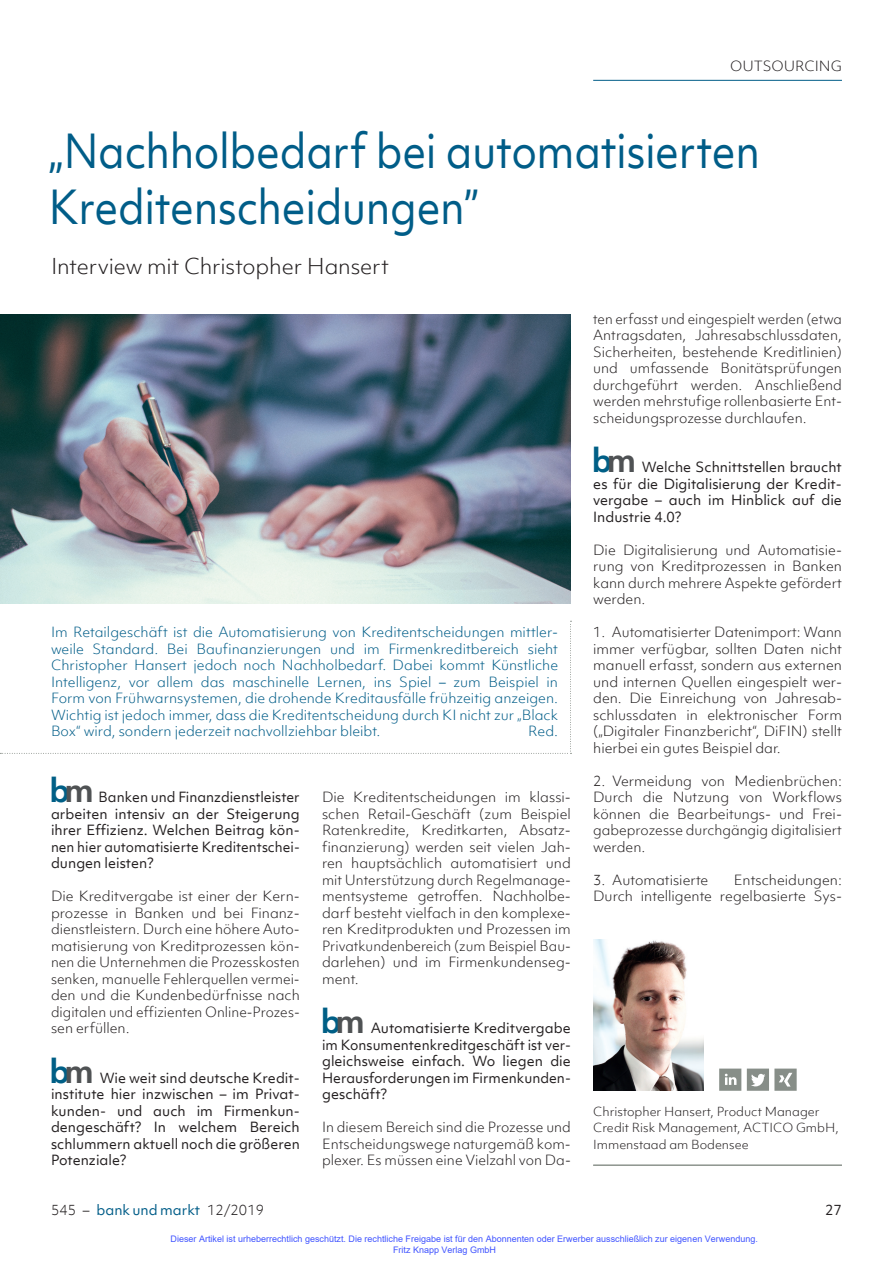
<style>
.page{position:relative;width:893px;height:1263px;background:#fff}
.page>*{position:absolute;margin:0;border:0;box-sizing:border-box;transform-origin:0 0}
.t1{font:45px/55.5px "Objektiv Mk 1";letter-spacing:-.01em;color:#005d88;scale:.9 1}
.t2{font:700 31.2px "Objektiv Mk 1";letter-spacing:-.18em;color:#005f86}
.t3{font:300 21px "Objektiv Mk 1";letter-spacing:-.005em;color:#231f20}
.t4{font:300 13.5px/16.5px "Objektiv Mk 1";color:#231f20;text-align:justify}
.t5{font:13.5px/16.5px "Objektiv Mk 1";color:#231f20;text-align:justify}
.t6{font:300 13.5px/16.5px "Objektiv Mk 1";color:#005d88;text-align:justify}
.t7{font:300 13.5px/16.5px "Objektiv Mk 1";color:#231f20;text-align:justify;scale:.95 1}
.t8{font:13.5px "Objektiv Mk 1";color:#005d88}
.t9{font:300 12px/16.5px "Objektiv Mk 1";color:#231f20}
.t10{font:9px/10.8px "Arial";color:#4054ff}
.s1{color:#4f5254}
.s2{font-weight:300;color:#231f20}
</style>
<div class="page">
<hr style="left:593px;top:80px;width:249px;height:1px;background:#005d88">
<img style="left:0;top:315px;width:571px;height:289px">
<svg style="left:0;top:621px;width:571px;height:133px"></svg>
<img style="left:593px;top:940px;width:111px;height:151px">
<hr style="left:593px;top:1165px;width:249px;height:1px;background:#878e88">
<svg style="left:747px;top:1068px;width:50px;height:23px"></svg>
<svg style="left:719px;top:1068px;width:22px;height:23px"></svg>
<p class="t4" style="left:730px;top:58px;width:113px">OUTSOURCING</p>
<h1 class="t1" style="left:49px;top:123px;width:792px">„Nachholbedarf bei automatisierten<br>Kreditenscheidungen”</h1>
<h3 class="t3" style="left:51px;top:252px;width:339px">Interview mit Christopher Hansert</h3>
<p class="t6" style="left:51px;top:624px;width:509px">Im Retailgeschäft ist die Automatisierung von Kreditentscheidungen mittler&shy;weile Standard. Bei Baufinanzierungen und im Firmenkreditbereich sieht Christopher Hansert jedoch noch Nachholbedarf. Dabei kommt Künstliche Intelligenz, vor allem das maschinelle Lernen, ins Spiel – zum Beispiel in Form von Frühwarnsystemen, die drohende Kreditausfälle frühzeitig anzeigen.<br>Wichtig ist jedoch immer, dass die Kreditentscheidung durch KI nicht zur „Black Box“ wird, sondern jederzeit nachvollziehbar bleibt.</p>
<p class="t6" style="left:528px;top:723px;width:31px">Red.</p>
<h2 class="t2" style="left:50px;top:768px;width:46px">b<span class="s1">m</span></h2>
<p class="t5" style="left:51px;top:789px;width:250px;text-indent:48px">Banken und Finanzdienstleister arbeiten intensiv an der Steigerung ihrer Effizienz. Welchen Beitrag kön&shy;nen hier automatisierte Kreditentschei&shy;dungen leisten?</p>
<p class="t4" style="left:51px;top:888px;width:250px">Die Kreditvergabe ist einer der Kern&shy;prozesse in Banken und bei Finanz&shy;dienstleistern. Durch eine höhere Auto&shy;matisierung von Kreditprozessen kön&shy;nen die Unternehmen die Prozesskosten senken, manuelle Fehlerquellen vermei&shy;den und die Kundenbedürfnisse nach digitalen und effizienten Online-Prozes&shy;sen erfüllen.</p>
<h2 class="t2" style="left:50px;top:1049px;width:46px">b<span class="s1">m</span></h2>
<p class="t5" style="left:51px;top:1069px;width:250px;text-align:left;text-indent:49px">Wie weit sind deutsche Kredit&shy;institute hier inzwischen – im Privat&shy;kunden- und auch im Firmenkun&shy;dengeschäft? In welchem Bereich schlummern aktuell noch die größeren<br>Potenziale?</p>
<p class="t4" style="left:322px;top:789px;width:250px;text-align:left">Die Kreditentscheidungen im klassi&shy;schen Retail-Geschäft (zum Beispiel Ratenkredite, Kreditkarten, Absatz&shy;finanzierung) werden seit vielen Jah&shy;ren hauptsächlich automatisiert und mit Unterstützung durch Regelmanage&shy;mentsysteme getroffen. Nachholbe&shy;darf besteht vielfach in den komplexe&shy;ren Kreditprodukten und Prozessen im Privatkundenbereich (zum Beispiel Bau&shy;darlehen) und im Firmenkundenseg&shy;ment.</p>
<h2 class="t2" style="left:321px;top:999px;width:46px">b<span class="s1">m</span></h2>
<p class="t5" style="left:322px;top:1020px;width:250px;text-indent:49px">Automatisierte Kreditvergabe im Konsumentenkreditgeschäft ist ver&shy;gleichsweise einfach. Wo liegen die Herausforderungen im Firmenkunden&shy;geschäft?</p>
<p class="t4" style="left:322px;top:1119px;width:250px">In diesem Bereich sind die Prozesse und Entscheidungswege naturgemäß kom&shy;plexer. Es müssen eine Vielzahl von Da-</p>
<p class="t7" style="left:593px;top:310px;width:263px">ten erfasst und eingespielt werden (etwa Antragsdaten, Jahresabschlussdaten, Sicherheiten, bestehende Kreditlinien) und umfassende Bonitätsprüfungen durchgeführt werden. Anschließend werden mehrstufige rollenbasierte Ent&shy;scheidungsprozesse durchlaufen.</p>
<h2 class="t2" style="left:592px;top:438px;width:46px">b<span class="s1">m</span></h2>
<p class="t5" style="left:593px;top:459px;width:250px;text-indent:49px">Welche Schnittstellen braucht es für die Digitalisierung der Kredit&shy;vergabe – auch im Hinblick auf die Industrie 4.0?</p>
<p class="t4" style="left:593px;top:541px;width:250px">Die Digitalisierung und Automatisie&shy;rung von Kreditprozessen in Banken kann durch mehrere Aspekte gefördert werden.</p>
<p class="t4" style="left:593px;top:624px;width:250px">1. Automatisierter Datenimport: Wann immer verfügbar, sollten Daten nicht manuell erfasst, sondern aus externen und internen Quellen eingespielt wer&shy;den. Die Einreichung von Jahresab&shy;schlussdaten in elektronischer Form („Digitaler Finanzbericht“, DiFIN) stellt hierbei ein gutes Beispiel dar.</p>
<p class="t4" style="left:593px;top:772px;width:250px;text-align:left">2. Vermeidung von Medienbrüchen:<br>Durch die Nutzung von Workflows können die Bearbeitungs- und Frei&shy;gabeprozesse durchgängig digitalisiert werden.</p>
<p class="t4" style="left:593px;top:871px;width:117px">3. Automatisierte</p>
<p class="t4" style="left:593px;top:871px;width:250px;text-align:right">Entscheidungen:<br>Durch intelligente regelbasierte Sys-</p>
<p class="t9" style="left:593px;top:1103px;width:247px">Christopher Hansert, Product Manager<br>Credit Risk Management, ACTICO GmbH,<br>Immenstaad am Bodensee</p>
<p class="t8" style="left:51px;top:1200px;width:215px"><span class="s2">545 –</span> bank und markt <span class="s2">12/2019</span></p>
<p class="t5" style="left:825px;top:1201px;width:18px">27</p>
<p class="t10" style="left:393px;top:1233px;width:366px;text-indent:-223px">Dieser Artikel ist urheberrechtlich geschützt. Die rechtliche Freigabe ist für den Abonnenten oder Erwerber ausschließlich zur eigenen Verwendung.<br>Fritz Knapp Verlag GmbH</p>
</div>
